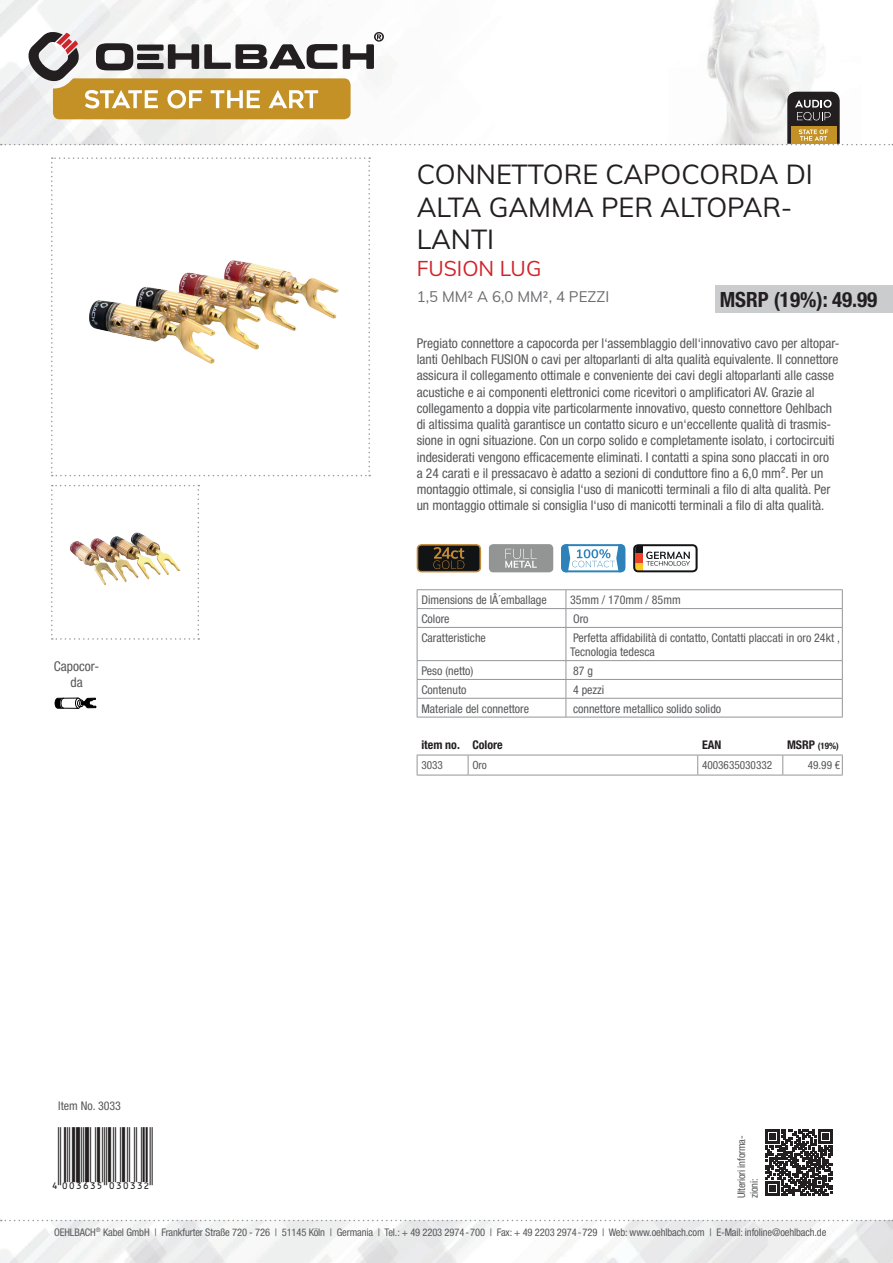
<style>
.page{position:relative;width:893px;height:1263px;background:#fff}
.page>*{position:absolute;margin:0;border:0;box-sizing:border-box;transform-origin:0 0}
.t1{font:27px/32.4px "Muli";color:#231f20}
.t2{font:27px "EAN";color:#231f20}
.t3{font:700 condensed 21px "Helvetica Neue LTW1 G";color:#231f20}
.t4{font:21px "Muli";color:#d1232a}
.t5{font:15px "Muli";color:#6c6d70}
.t6{font:condensed 13.5px/16.2px "Helvetica Neue LTW1 G";color:#57585a}
.t7{font:condensed 12px/14.4px "Helvetica Neue LTW1 G";color:#57585a}
.t8{font:700 condensed 12px "Helvetica Neue LTW1 G";color:#231f20}
.t9{font:condensed 11.25px "Helvetica Neue LTW1 G";color:#57585a}
.t10{font:condensed 10.5px/12.6px "Helvetica Neue LTW1 G";letter-spacing:-.01em;color:#57585a}
.t11{font:700 condensed 9px "Helvetica Neue LTW1 G";color:#231f20}
.s1{font-size:12px}
</style>
<div class="page">
<img style="left:0;top:1220px;width:893px;height:43px">
<img style="left:0;top:0;width:818px;height:145px">
<svg style="left:1px;top:1220px;width:892px;height:1px"></svg>
<svg style="left:51px;top:157px;width:319px;height:319px"></svg>
<svg style="left:51px;top:485px;width:148px;height:155px"></svg>
<svg style="left:417px;top:544px;width:64px;height:28px;background:#3d311e"></svg>
<div style="left:489px;top:544px;width:64px;height:28px;background:#939595;border-radius:4px"></div>
<svg style="left:505px;top:549px;width:32px;height:19px"></svg>
<svg style="left:561px;top:544px;width:64px;height:28px"></svg>
<svg style="left:633px;top:544px;width:65px;height:28px"></svg>
<svg style="left:54px;top:697px;width:42px;height:12px"></svg>
<svg style="left:766px;top:1129px;width:66px;height:67px"></svg>
<svg style="left:1px;top:31px;width:892px;height:114px"></svg>
<svg style="left:417px;top:754px;width:426px;height:21px"></svg>
<hr style="left:417px;top:775px;width:51px;height:1px;background:#939598">
<hr style="left:468px;top:775px;width:230px;height:1px;background:#939598">
<hr style="left:698px;top:775px;width:85px;height:1px;background:#939598">
<hr style="left:783px;top:775px;width:60px;height:1px;background:#939598">
<hr style="left:417px;top:755px;width:51px;height:1px;background:#939598">
<hr style="left:468px;top:755px;width:230px;height:1px;background:#939598">
<hr style="left:698px;top:755px;width:85px;height:1px;background:#939598">
<hr style="left:783px;top:755px;width:60px;height:1px;background:#939598">
<div style="left:715px;top:285px;width:178px;height:28px;background:#cbccce"></div>
<hr style="left:417px;top:589px;width:149px;height:1px;background:#939598">
<hr style="left:566px;top:589px;width:277px;height:1px;background:#939598">
<svg style="left:417px;top:590px;width:426px;height:37px"></svg>
<hr style="left:417px;top:627px;width:149px;height:1px;background:#939598">
<hr style="left:417px;top:628px;width:1px;height:32px;background:#939598">
<hr style="left:566px;top:627px;width:277px;height:1px;background:#939598">
<hr style="left:566px;top:628px;width:1px;height:32px;background:#939598">
<hr style="left:842px;top:628px;width:1px;height:32px;background:#939598">
<hr style="left:417px;top:660px;width:149px;height:1px;background:#939598">
<hr style="left:566px;top:660px;width:277px;height:1px;background:#939598">
<hr style="left:417px;top:679px;width:149px;height:1px;background:#939598">
<hr style="left:566px;top:679px;width:277px;height:1px;background:#939598">
<hr style="left:417px;top:698px;width:149px;height:1px;background:#939598">
<svg style="left:417px;top:661px;width:1px;height:56px"></svg>
<hr style="left:566px;top:698px;width:277px;height:1px;background:#939598">
<svg style="left:566px;top:661px;width:1px;height:56px"></svg>
<svg style="left:842px;top:661px;width:1px;height:56px"></svg>
<hr style="left:417px;top:717px;width:149px;height:1px;background:#939598">
<hr style="left:566px;top:717px;width:277px;height:1px;background:#939598">
<p class="t6" style="left:54px;top:658px;width:47px;text-align:center">Capocor&shy;da</p>
<h1 class="t1" style="left:417px;top:157px;width:398px">CONNETTORE CAPOCORDA DI<br>ALTA GAMMA PER ALTOPAR-<br>LANTI</h1>
<h2 class="t4" style="left:417px;top:253px;width:126px">FUSION LUG</h2>
<p class="t5" style="left:417px;top:286px;width:194px">1,5 MM² A 6,0 MM², 4 PEZZI</p>
<p class="t6" style="left:417px;top:335px;width:424px">Pregiato connettore a capocorda per l‘assemblaggio dell‘innovativo cavo per altopar&shy;lanti Oehlbach FUSION o cavi per altoparlanti di alta qualità equivalente. Il connettore assicura il collegamento ottimale e conveniente dei cavi degli altoparlanti alle casse acustiche e ai componenti elettronici come ricevitori o amplificatori AV. Grazie al collegamento a doppia vite particolarmente innovativo, questo connettore Oehlbach di altissima qualità garantisce un contatto sicuro e un‘eccellente qualità di trasmis&shy;sione in ogni situazione. Con un corpo solido e completamente isolato, i cortocircuiti indesiderati vengono efficacemente eliminati. I contatti a spina sono placcati in oro<br>a 24 carati e il pressacavo è adatto a sezioni di conduttore fino a 6,0 mm². Per un montaggio ottimale, si consiglia l‘uso di manicotti terminali a filo di alta qualità. Per un montaggio ottimale si consiglia l‘uso di manicotti terminali a filo di alta qualità.</p>
<h2 class="t3" style="left:720px;top:287px;width:159px">MSRP (19%): 49.99</h2>
<p class="t7" style="left:421px;top:593px;width:127px">Dimensions de lÂ´emballage</p>
<p class="t7" style="left:570px;top:593px;width:112px">35mm / 170mm / 85mm</p>
<p class="t7" style="left:421px;top:612px;width:30px">Colore</p>
<p class="t7" style="left:573px;top:612px;width:17px">Oro</p>
<p class="t7" style="left:421px;top:631px;width:66px">Caratteristiche</p>
<p class="t7" style="left:570px;top:631px;width:271px">Perfetta affidabilità di contatto, Contatti placcati in oro 24kt ,<br>Tecnologia tedesca</p>
<p class="t7" style="left:421px;top:664px;width:54px">Peso (netto)</p>
<p class="t7" style="left:573px;top:664px;width:21px">87 g</p>
<p class="t7" style="left:421px;top:683px;width:47px">Contenuto</p>
<p class="t7" style="left:573px;top:683px;width:33px">4 pezzi</p>
<p class="t7" style="left:421px;top:701px;width:109px">Materiale del connettore</p>
<p class="t7" style="left:573px;top:701px;width:150px">connettore metallico solido solido</p>
<p class="t8" style="left:421px;top:738px;width:83px">item no. Colore</p>
<p class="t8" style="left:702px;top:738px;width:21px">EAN</p>
<p class="t11" style="left:787px;top:740px;width:53px"><span class="s1">MSRP</span> (19%)</p>
<p class="t9" style="left:421px;top:758px;width:23px">3033</p>
<p class="t9" style="left:472px;top:758px;width:16px">Oro</p>
<p class="t9" style="left:702px;top:758px;width:72px">4003635030332</p>
<p class="t9" style="left:808px;top:758px;width:34px">49.99 €</p>
<p class="t7" style="left:58px;top:1098px;width:64px">Item No. 3033</p>
<h1 class="t2" style="left:51px;top:1157px;width:103px">4":D=@GI#NQNQQP"</h1>
<p class="t10" style="left:735px;top:1198px;width:64px;rotate:-90deg">Ulteriori informa&shy;zioni:</p>
<p class="t10" style="left:54px;top:1226px;width:774px">OEHLBACH<sup>®</sup> Kabel GmbH | Frankfurter Straße 720 - 726 | 51145 Köln | Germania | Tel.: + 49 2203 2974-700 | Fax: + 49 2203 2974-729 | Web: www.oehlbach.com | E-Mail: infoline@oehlbach.de</p>
</div>
